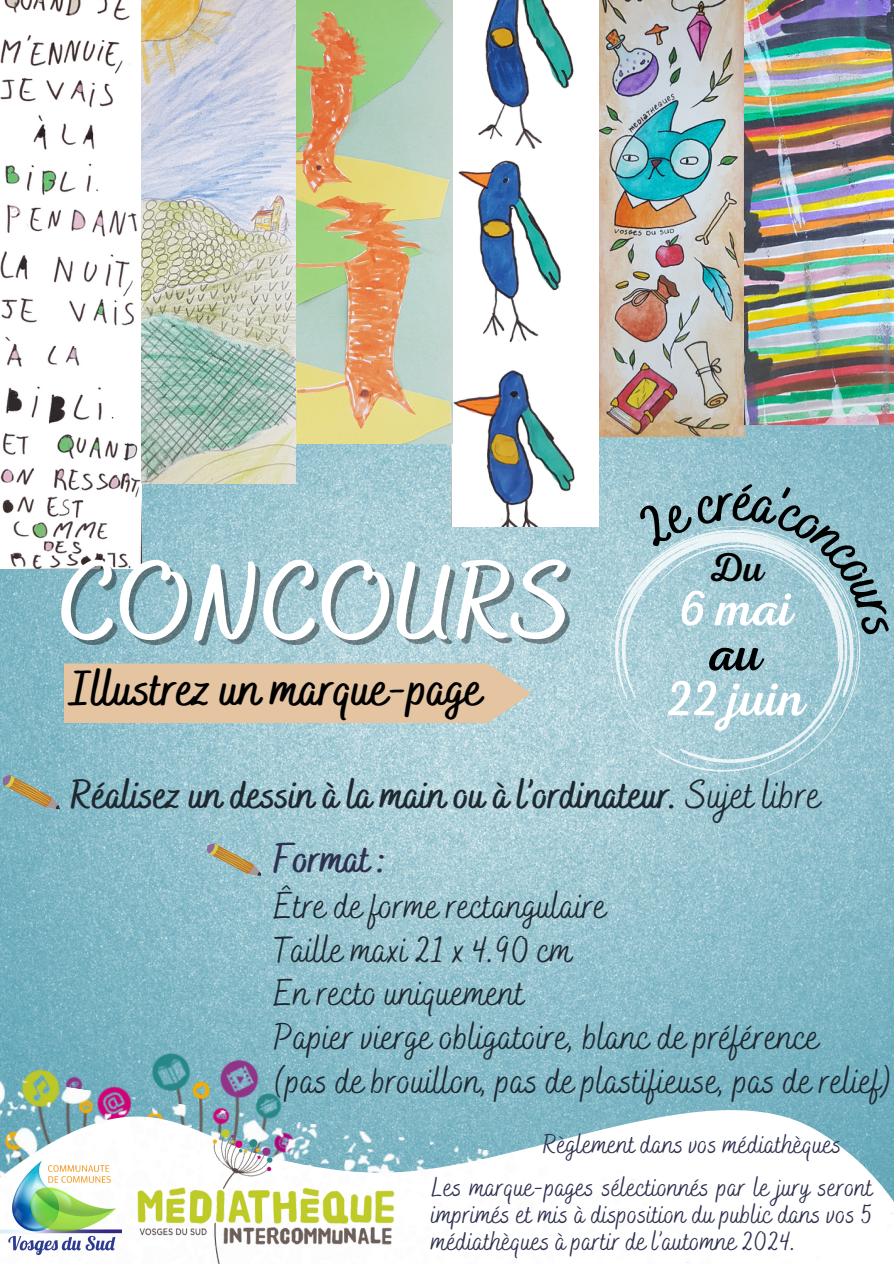
<style>
.page{position:relative;width:894px;height:1264px;background:#fff}
.page>*{position:absolute;margin:0;border:0;box-sizing:border-box;transform-origin:0 0}
.t1{font:700 108px "Bakerie Smooth";color:#fff}
.t2{font:52.5px/45px "RTL Adam Script Regular";color:#fff;text-align:center}
.t3{font:700 49.5px "Bakerie Smooth";color:#000}
.t4{font:700 40.5px "Bakerie Smooth";color:#1f2831}
.t5{font:700 40.5px "Bakerie Smooth";color:#2d304e}
.t6{font:40.5px "RTL Adam Script Regular";color:#000}
.t7{font:37.5px/43.8px "Bakerie Smooth";color:#1f2831}
.t8{font:27px/27px "Bakerie Smooth";color:#2d304e;text-align:justify}
.s1{color:#000}
.s2{font-weight:400}
</style>
<div class="page">
<img style="left:0;top:0;width:893px;height:809px">
<svg style="left:0;top:809px;width:893px;height:267px;background:#8dbecb"></svg>
<img style="left:0;top:1076px;width:893px;height:187px">
<svg style="left:1px;top:763px;width:59px;height:59px;background:#8aaeac"></svg>
<svg style="left:205px;top:832px;width:56px;height:56px;background:#9eb9b5"></svg>
<svg style="left:558px;top:481px;width:335px;height:340px;background:#a1c9d4"></svg>
<svg style="left:609px;top:712px;width:284px;height:77px;background:#9ac6d1"></svg>
<svg style="left:562px;top:477px;width:287px;height:295px;background:#add0d9"></svg>
<div style="left:64px;top:663px;width:467px;height:60px;background:#e4c4a1"></div>
<img style="left:0;top:1142px;width:122px;height:121px">
<img style="left:125px;top:1119px;width:278px;height:144px">
<img style="left:0;top:0;width:142px;height:568px">
<img style="left:141px;top:0;width:154px;height:483px">
<img style="left:598px;top:0;width:146px;height:436px">
<img style="left:451px;top:0;width:147px;height:527px">
<img style="left:296px;top:0;width:156px;height:443px">
<img style="left:744px;top:0;width:149px;height:424px">
<svg style="left:633px;top:482px;width:260px;height:230px;background:#a4cbd5"></svg>
<h1 class="t1" style="left:61px;top:538px;width:512px">CONCOURS</h1>
<h3 class="t3" style="left:71px;top:660px;width:413px">Illustrez un marque-page</h3>
<p class="t6" style="left:708px;top:544px;width:57px">Du</p>
<p class="t2" style="left:666px;top:586px;width:139px">6 mai <span class="s1">au<br></span>22 juin</p>
<p class="t4" style="left:71px;top:771px;width:751px">Réalisez un dessin à la main ou à l’ordinateur. <span class="s2">Sujet libre</span></p>
<p class="t5" style="left:273px;top:834px;width:115px">Format :</p>
<p class="t7" style="left:273px;top:886px;width:621px">Être de forme rectangulaire<br>Taille maxi 21 x 4.90 cm<br>En recto uniquement<br>Papier vierge obligatoire, blanc de préférence<br>(pas de brouillon, pas de plastifieuse, pas de relief)</p>
<p class="t8" style="left:542px;top:1132px;width:300px">Règlement dans vos médiathèques</p>
<p class="t8" style="left:431px;top:1175px;width:443px">Les marque-pages sélectionnés par le jury seront imprimés et mis à disposition du public dans vos 5 médiathèques à partir de l’automne 2024.</p>
</div>
